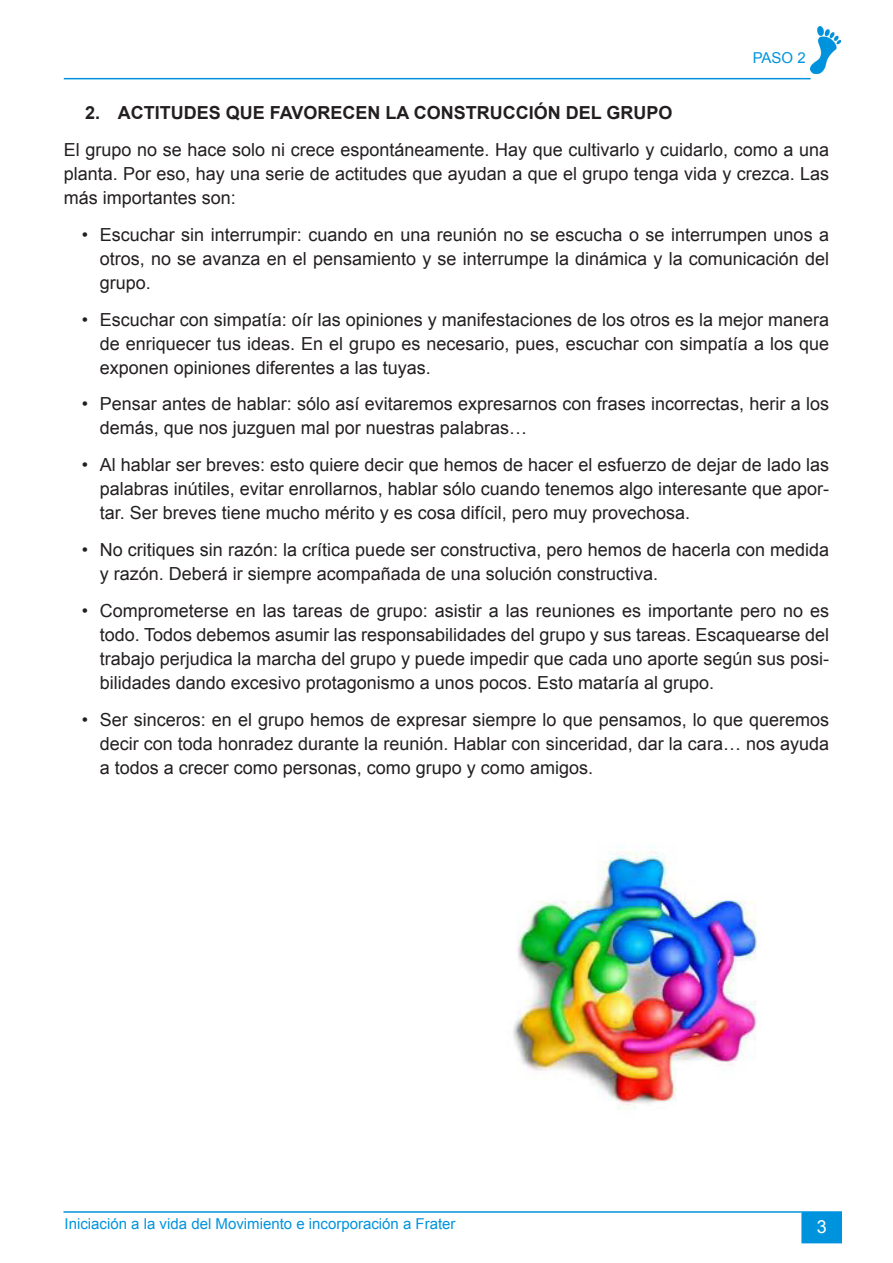
<style>
.page{position:relative;width:893px;height:1263px;background:#fff}
.page>*{position:absolute;margin:0;border:0;box-sizing:border-box;transform-origin:0 0}
.Viñeta{font:18px/24px "Arial";color:#231f20;text-align:justify}
.Texto{font:18px/24px "Arial";color:#231f20;text-align:justify}
.Titulo01{font:700 18px "Arial";color:#231f20}
.t1{font:18px "Arial";color:#fff}
.t2{font:15px "Arial";color:#0093dd}
</style>
<div class="page">
<img style="left:810px;top:27px;width:30px;height:46px">
<hr style="left:63px;top:1211px;width:738px;height:2px;background:#0093dd">
<div style="left:802px;top:1212px;width:39px;height:30px;background:#0093dd"></div>
<div style="left:801px;top:1211px;width:41px;height:32px;border:2px solid #0093dd"></div>
<hr style="left:64px;top:78px;width:747px;height:1px;background:#0093dd">
<img style="left:513px;top:846px;width:244px;height:264px">
<p class="t2" style="left:753px;top:48px;width:55px">PASO 2</p>
<p class="Titulo01" style="left:85px;top:101px;width:455px">2. ACTITUDES QU E FAVORECEN LA CONSTRUCCIÓN</p>
<p class="Titulo01" style="left:566px;top:101px;width:108px">DEL GRUPO</p>
<p class="Texto" style="left:64px;top:138px;width:767px">El grupo no se hace solo ni crece espontáneamente. Hay que cultivarlo y cuidarlo, como a una planta. Por eso, hay una serie de actitudes que ayudan a que el grupo tenga vida y crezca. Las más importantes son:</p>
<p class="Viñeta" style="left:100px;top:223px;width:731px;text-indent:-18px">• Escuchar sin interrumpir: cuando en una reunión no se escucha o se interrumpen unos a otros, no se avanza en el pensamiento y se interrumpe la dinámica y la comunicación del grupo.</p>
<p class="Viñeta" style="left:100px;top:308px;width:731px;text-indent:-18px">• Escuchar con simpatía: oír las opiniones y manifestaciones de los otros es la mejor manera de enriquecer tus ideas. En el grupo es necesario, pues, escuchar con simpatía a los que exponen opiniones diferentes a las tuyas.</p>
<p class="Viñeta" style="left:100px;top:392px;width:731px;text-indent:-18px">• Pensar antes de hablar: sólo así evitaremos expresarnos con frases incorrectas, herir a los demás, que nos juzguen mal por nuestras palabras…</p>
<p class="Viñeta" style="left:100px;top:453px;width:731px;text-indent:-18px">• Al hablar ser breves: esto quiere decir que hemos de hacer el esfuerzo de dejar de lado las palabras inútiles, evitar enrollarnos, hablar sólo cuando tenemos algo interesante que apor&shy;tar. Ser breves tiene mucho mérito y es cosa difícil, pero muy provechosa.</p>
<p class="Viñeta" style="left:100px;top:538px;width:731px;text-indent:-18px">• No critiques sin razón: la crítica puede ser constructiva, pero hemos de hacerla con medida y razón. Deberá ir siempre acompañada de una solución constructiva.</p>
<p class="Viñeta" style="left:100px;top:599px;width:731px;text-indent:-18px">• Comprometerse en las tareas de grupo: asistir a las reuniones es importante pero no es todo. Todos debemos asumir las responsabilidades del grupo y sus tareas. Escaquearse del trabajo perjudica la marcha del grupo y puede impedir que cada uno aporte según sus posi&shy;bilidades dando excesivo protagonismo a unos pocos. Esto mataría al grupo.</p>
<p class="Viñeta" style="left:100px;top:707px;width:731px;text-indent:-18px">• Ser sinceros: en el grupo hemos de expresar siempre lo que pensamos, lo que queremos decir con toda honradez durante la reunión. Hablar con sinceridad, dar la cara… nos ayuda a todos a crecer como personas, como grupo y como amigos.</p>
<p class="t2" style="left:65px;top:1214px;width:392px">Iniciación a la vida del Movimiento e incorporación a Frater</p>
<p class="t1" style="left:817px;top:1215px;width:12px">3</p>
</div>
